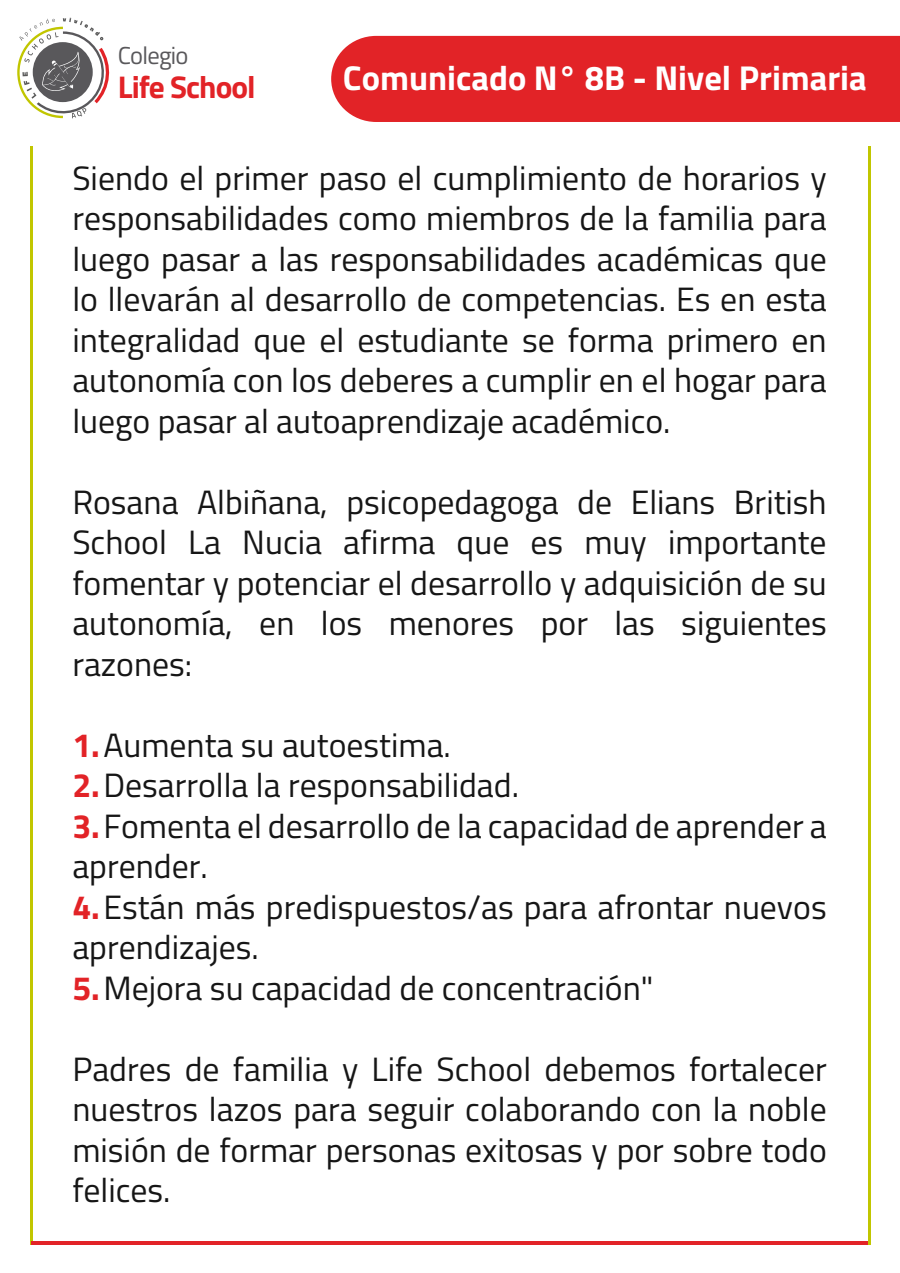
<style>
.page{position:relative;width:900px;height:1273px;background:#fff}
.page>*{position:absolute;margin:0;border:0;box-sizing:border-box;transform-origin:0 0}
.t1{font:700 34.5px "Titillium";color:#fff}
.t2{font:33.75px/40.5px "Titillium";color:#161616;text-align:justify}
.t3{font:700 31.42px "Titillium";letter-spacing:-.03em;color:#e22327}
.t4{font:24.53px "Titillium";letter-spacing:-.03em;color:#59585b}
.s1{font-weight:700;color:#e22327}
</style>
<div class="page">
<svg style="left:17px;top:18px;width:93px;height:100px"></svg>
<hr style="left:30px;top:146px;width:3px;height:1098px;background:#c1c600">
<hr style="left:31px;top:1241px;width:838px;height:3px;background:#e22327">
<hr style="left:868px;top:146px;width:3px;height:1098px;background:#c1c600">
<div style="left:331px;top:36px;width:569px;height:86px;background:#e22327"></div>
<p class="t4" style="left:118px;top:37px;width:72px">Colegio</p>
<p class="t3" style="left:118px;top:63px;width:139px">Life School</p>
<p class="t1" style="left:343px;top:51px;width:525px">Comunicado N° 8B - Nivel Primaria</p>
<p class="t2" style="left:72px;top:156px;width:756px">Siendo el primer paso el cumplimiento de horarios y responsabilidades como miembros de la familia para luego pasar a las responsabilidades académicas que lo llevarán al desarrollo de competencias. Es en esta integralidad que el estudiante se forma primero en autonomía con los deberes a cumplir en el hogar para luego pasar al autoaprendizaje académico.</p>
<p class="t2" style="left:72px;top:480px;width:756px">Rosana Albiñana, psicopedagoga de Elians British School La Nucia afirma que es muy importante fomentar y potenciar el desarrollo y adquisición de su autonomía, en los menores por las siguientes razones:</p>
<p class="t2" style="left:72px;top:723px;width:380px"><span class="s1">1.</span> Aumenta su autoestima.</p>
<p class="t2" style="left:72px;top:763px;width:448px"><span class="s1">2.</span> Desarrolla la responsabilidad.</p>
<p class="t2" style="left:72px;top:804px;width:756px"><span class="s1">3.</span> Fomenta el desarrollo de la capacidad de aprender a aprender.</p>
<p class="t2" style="left:72px;top:885px;width:756px"><span class="s1">4.</span> Están más predispuestos/as para afrontar nuevos aprendizajes.</p>
<p class="t2" style="left:72px;top:966px;width:583px"><span class="s1">5.</span> Mejora su capacidad de concentración"</p>
<p class="t2" style="left:72px;top:1047px;width:756px">Padres de familia y Life School debemos fortalecer nuestros lazos para seguir colaborando con la noble misión de formar personas exitosas y por sobre todo felices.</p>
</div>
